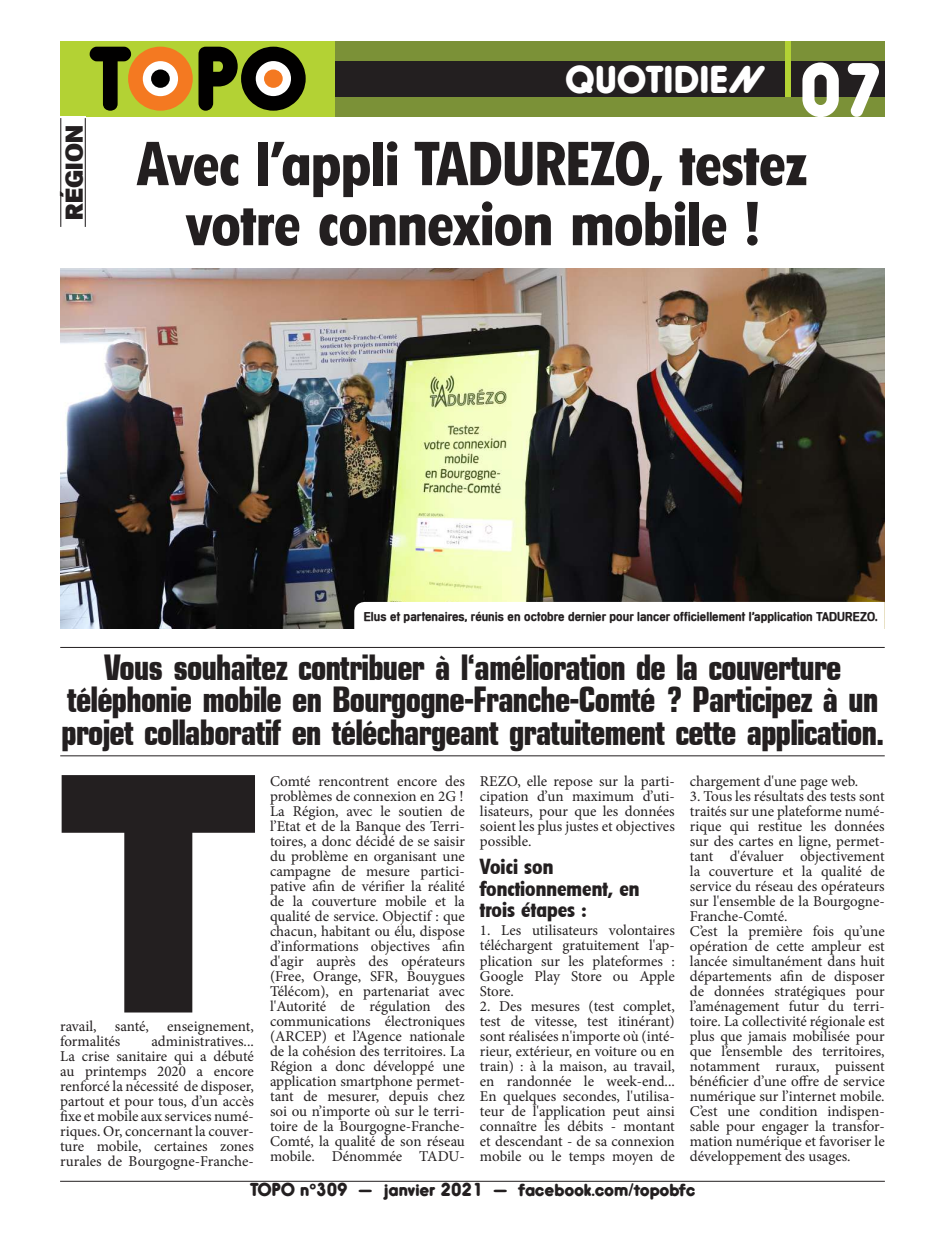
<style>
.page{position:relative;width:945px;height:1241px;background:#fff}
.page>*{position:absolute;margin:0;border:0;box-sizing:border-box;transform-origin:0 0}
.t1{font:71.25px "Hiruko Black Alternate";color:#fff}
.t2{font:60px/60px "Florida Serial Xbold";letter-spacing:-.005em;color:#231f20;text-align:center}
.t3{font:700 36.25px/32.5px "Eurasia Cd";letter-spacing:-.01em;color:#231f20;text-align:center}
.t4{font:36.25px "Hiruko Black Alternate";letter-spacing:.01em;color:#fff}
.t5{font:800 23.75px "Formula Serial";letter-spacing:.005em;color:#231f20}
.t6{font:21.25px/21.2px "Florida Serial Xbold";color:#231f20}
.t7{font:17.5px "Hiruko Black Alternate";letter-spacing:-.005em;color:#231f20}
.t8{font:15px/15px "Minion Pro";color:#231f20;text-align:justify}
.t9{font:700 12.5px "Microapp Serial";letter-spacing:.005em;color:#231f20}
</style>
<div class="page">
<svg style="left:62px;top:775px;width:193px;height:237px"></svg>
<img style="left:60px;top:268px;width:825px;height:360px">
<svg style="left:354px;top:602px;width:531px;height:27px"></svg>
<hr style="left:60px;top:647px;width:825px;height:1px;background:#231f20">
<hr style="left:60px;top:755px;width:825px;height:1px;background:#231f20">
<div style="left:334px;top:59px;width:551px;height:40px;background:#231f20"></div>
<div style="left:335px;top:41px;width:550px;height:19px;background:#7b9137"></div>
<div style="left:786px;top:41px;width:5px;height:56px;background:#b3d234"></div>
<div style="left:335px;top:97px;width:550px;height:19px;background:#7b9137"></div>
<div style="left:60px;top:41px;width:275px;height:75px;background:#b3d234"></div>
<svg style="left:90px;top:47px;width:216px;height:64px"></svg>
<div style="left:151px;top:69px;width:19px;height:19px;background:#010000;border-radius:50%"></div>
<hr style="left:60px;top:118px;width:1px;height:109px;background:#231f20">
<hr style="left:85px;top:118px;width:1px;height:109px;background:#231f20">
<hr style="left:60px;top:1180px;width:825px;height:1px;background:#231f20">
<h3 class="t5" style="left:59px;top:220px;width:96px;rotate:-90deg">RÉGION</h3>
<h3 class="t4" style="left:565px;top:57px;width:200px">QUOTIDIEN</h3>
<h1 class="t1" style="left:799px;top:46px;width:87px">07</h1>
<h2 class="t2" style="left:137px;top:128px;width:672px">Avec l'appli TADUREZO, testez votre connexion mobile !</h2>
<p class="t9" style="left:364px;top:607px;width:515px">Elus et partenaires, réunis en octobre dernier pour lancer officiellement l’application TADUREZO.</p>
<h3 class="t3" style="left:62px;top:651px;width:823px">Vous souhaitez contribuer à l'amélioration de la couverture téléphonie mobile en Bourgogne-Franche-Comté ? Participez à un projet collaboratif en téléchargeant gratuitement cette application.</h3>
<p class="t8" style="left:60px;top:1018px;width:195px">ravail, santé, enseignement, formalités</p>
<p class="t8" style="left:60px;top:1033px;width:195px;text-indent:91px">administratives...<br>La crise sanitaire qui a débuté au printemps 2020 a encore renforcé la nécessité de disposer, partout et pour tous, d’un accès fixe et mobile aux services numé&shy;riques. Or, concernant la couver&shy;ture mobile, certaines zones rurales de Bourgogne-Franche-</p>
<p class="t8" style="left:270px;top:773px;width:196px">Comté rencontrent encore des problèmes de connexion en 2G !<br>La Région, avec le soutien de l’Etat et de la Banque des Terri&shy;toires, a donc décidé de se saisir du problème en organisant une campagne de mesure partici&shy;pative afin de vérifier la réalité de la couverture mobile et la qualité de service. Objectif : que chacun, habitant ou élu, dispose d’informations objectives afin d'agir auprès des opérateurs (Free, Orange, SFR, Bouygues Télécom), en partenariat avec l'Autorité de régulation des communications électroniques (ARCEP) et l’Agence nationale de la cohésion des territoires. La Région a donc développé une application smartphone permet&shy;tant de mesurer, depuis chez soi ou n’importe où sur le terri&shy;toire de la Bourgogne-Franche-Comté, la qualité de son réseau mobile. Dénommée TADU-</p>
<p class="t8" style="left:480px;top:773px;width:196px">REZO, elle repose sur la parti&shy;cipation d’un maximum d’uti&shy;lisateurs, pour que les données soient les plus justes et objectives possible.</p>
<h3 class="t6" style="left:480px;top:854px;width:161px">Voici son fonctionnement, en trois étapes :</h3>
<p class="t8" style="left:480px;top:923px;width:196px">1. Les utilisateurs volontaires téléchargent gratuitement l'ap&shy;plication sur les plateformes :<br>Google Play Store ou Apple Store.</p>
<p class="t8" style="left:480px;top:998px;width:196px">2. Des mesures (test complet, test de vitesse, test itinérant) sont réalisées n'importe où (inté&shy;rieur, extérieur, en voiture ou en train) : à la maison, au travail, en randonnée le week-end...<br>En quelques secondes, l'utilisa&shy;teur de l'application peut ainsi connaître les débits - montant et descendant - de sa connexion mobile ou le temps moyen de</p>
<p class="t8" style="left:690px;top:773px;width:170px">chargement d'une page web.</p>
<p class="t8" style="left:690px;top:788px;width:196px;text-align:left">3. Tous les résultats des tests sont traités sur une plateforme numé&shy;rique qui restitue les données sur des cartes en ligne, permet&shy;tant d'évaluer objectivement la couverture et la qualité de service du réseau des opérateurs sur l'ensemble de la Bourgogne-<br>Franche-Comté.<br>C’est la première fois qu’une opération de cette ampleur est lancée simultanément dans huit départements afin de disposer de données stratégiques pour l’aménagement futur du terri&shy;toire. La collectivité régionale est plus que jamais mobilisée pour que l’ensemble des territoires, notamment ruraux, puissent bénéficier d’une offre de service numérique sur l’internet mobile.<br>C’est une condition indispen&shy;sable pour engager la transfor&shy;mation numérique et favoriser le développement des usages.</p>
<p class="t7" style="left:250px;top:1178px;width:447px">TOPO n°309 – janvier 2021 – facebook.com/topobfc</p>
</div>
